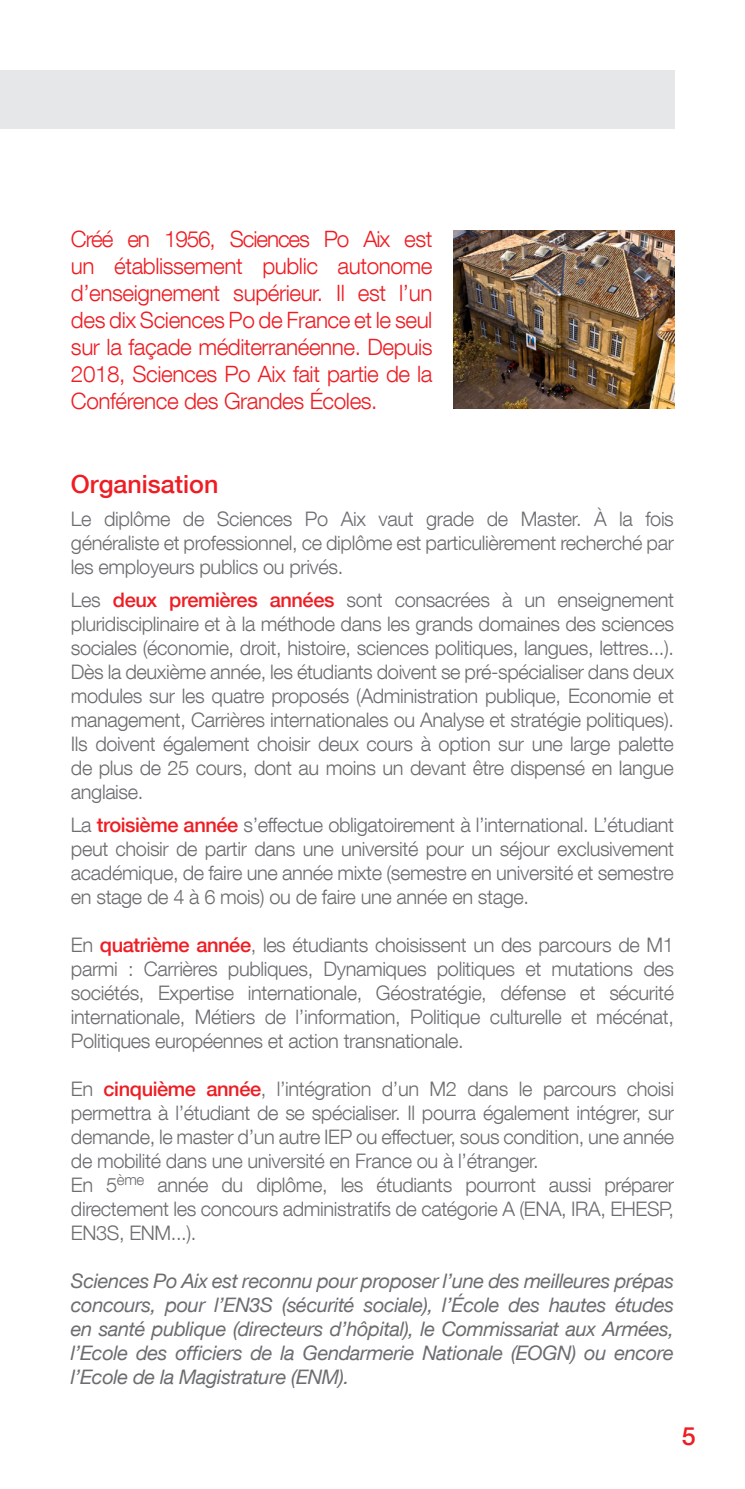
<style>
.page{position:relative;width:745px;height:1489px;background:#fff}
.page>*{position:absolute;margin:0;border:0;box-sizing:border-box;transform-origin:0 0}
.t1{font:500 25px "Helvetica Neue LT Com";color:#ee1d23}
.t2{font:300 22.5px/27px "Helvetica Neue LT Com";letter-spacing:-.02em;color:#ee1d23;text-align:justify}
.t3{font:300 20px/24px "Helvetica Neue LT Com";letter-spacing:-.02em;color:#6c6d70;text-align:justify}
.t4{font:italic 20px/24px "Helvetica Neue LT Com";letter-spacing:-.02em;color:#6c6d70;text-align:justify}
.s1{font-weight:500;color:#ee1d23}
</style>
<div class="page">
<div style="left:0;top:71px;width:673px;height:58px;background:#e6e7e9"></div>
<img style="left:453px;top:230px;width:220px;height:178px">
<p class="t2" style="left:71px;top:224px;width:363px">Créé en 1956, Sciences Po Aix est un établissement public autonome d’enseignement supérieur. Il est l’un des dix Sciences Po de France et le seul sur la façade méditerranéenne. Depuis 2018, Sciences Po Aix fait partie de la Conférence des Grandes Écoles.</p>
<p class="t1" style="left:71px;top:468px;width:149px">Organisation</p>
<p class="t3" style="left:71px;top:506px;width:604px">Le diplôme de Sciences Po Aix vaut grade de Master. À la fois généraliste et professionnel, ce diplôme est particulièrement recherché par les employeurs publics ou privés.</p>
<p class="t3" style="left:71px;top:587px;width:604px">Les <span class="s1">deux premières années</span> sont consacrées à un enseignement pluridisciplinaire et à la méthode dans les grands domaines des sciences sociales (économie, droit, histoire, sciences politiques, langues, lettres...).<br>Dès la deuxième année, les étudiants doivent se pré-spécialiser dans deux modules sur les quatre proposés (Administration publique, Economie et management, Carrières internationales ou Analyse et stratégie politiques).<br>Ils doivent également choisir deux cours à option sur une large palette de plus de 25 cours, dont au moins un devant être dispensé en langue anglaise.</p>
<p class="t3" style="left:71px;top:812px;width:604px">La <span class="s1">troisième année</span> s’effectue obligatoirement à l’international. L’étudiant peut choisir de partir dans une université pour un séjour exclusivement académique, de faire une année mixte (semestre en université et semestre en stage de 4 à 6 mois) ou de faire une année en stage.</p>
<p class="t3" style="left:71px;top:932px;width:604px">En <span class="s1">quatrième année</span>, les étudiants choisissent un des parcours de M1 parmi : Carrières publiques, Dynamiques politiques et mutations des sociétés, Expertise internationale, Géostratégie, défense et sécurité internationale, Métiers de l’information, Politique culturelle et mécénat, Politiques européennes et action transnationale.</p>
<p class="t3" style="left:71px;top:1076px;width:604px">En <span class="s1">cinquième année</span>, l’intégration d’un M2 dans le parcours choisi permettra à l’étudiant de se spécialiser. Il pourra également intégrer, sur demande, le master d’un autre IEP ou effectuer, sous condition, une année de mobilité dans une université en France ou à l’étranger.</p>
<p class="t3" style="left:71px;top:1172px;width:604px">En 5<sup>ème</sup> année du diplôme, les étudiants pourront aussi préparer directement les concours administratifs de catégorie A (ENA, IRA, EHESP, EN3S, ENM...).</p>
<p class="t4" style="left:71px;top:1268px;width:604px">Sciences Po Aix est reconnu pour proposer l’une des meilleures prépas concours, pour l’EN3S (sécurité sociale), l’École des hautes études en santé publique (directeurs d’hôpital), le Commissariat aux Armées, l’Ecole des officiers de la Gendarmerie Nationale (EOGN) ou encore l’Ecole de la Magistrature (ENM).</p>
<p class="t1" style="left:681px;top:1420px;width:15px">5</p>
</div>
